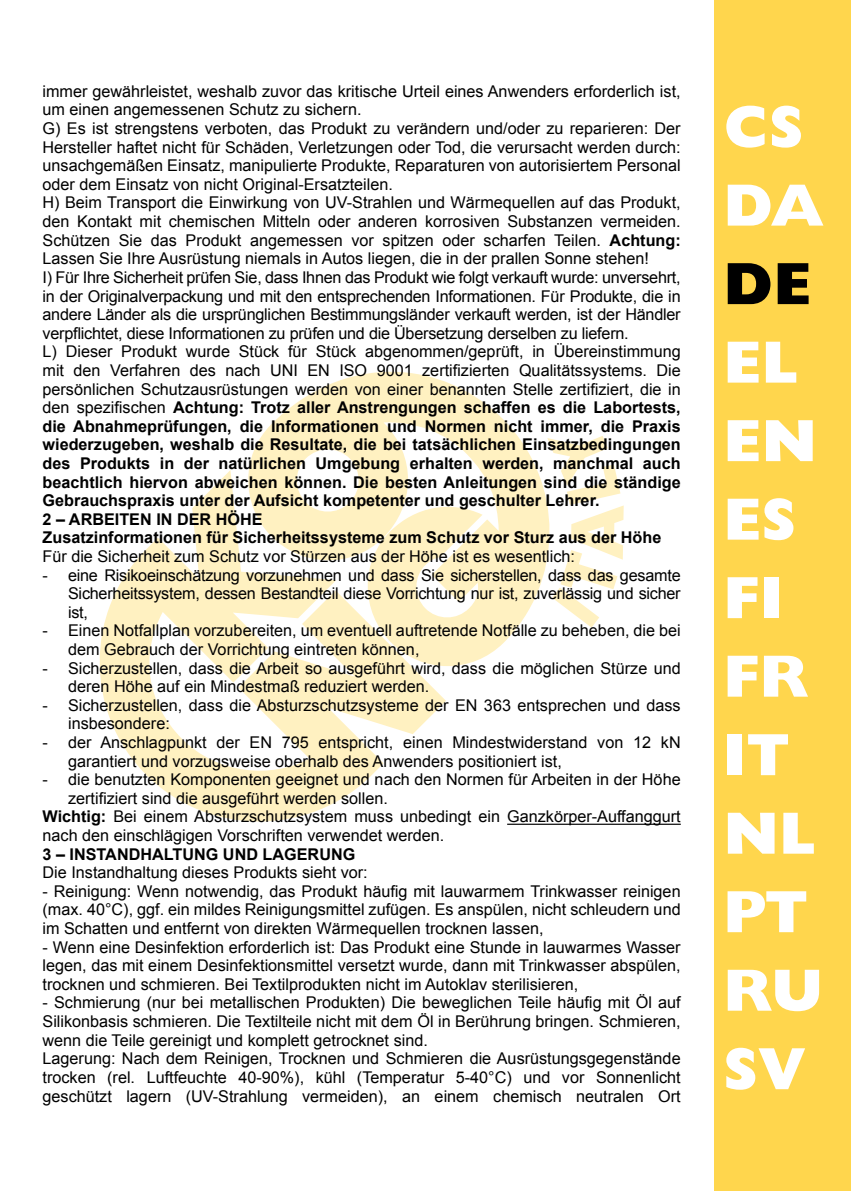
<style>
.page{position:relative;width:851px;height:1191px;background:#fff}
.page>*{position:absolute;margin:0;border:0;box-sizing:border-box;transform-origin:0 0}
.t1{font:800 60px/78.6px "Gill Sans";color:#fff}
.t2{font:800 60px "Gill Sans";color:#000}
.t3{font:16.2px/18.6px "Arial";color:#000}
.t4{font:700 16.2px "Arial";color:#000}
.s1{font-weight:700}
</style>
<div class="page">
<svg style="left:99px;top:371px;width:524px;height:451px"></svg>
<hr style="left:507px;top:823px;width:173px;height:2px;background:#000">
<div style="left:714px;top:0;width:136px;height:1191px;background:#ffd64d"></div>
<p class="t3" style="left:43px;top:82px;width:639px">immer gewährleistet, weshalb zuvor das kritische Urteil eines Anwenders erforderlich ist, um einen angemessenen Schutz zu sichern.<br>G) Es ist strengstens verboten, das Produkt zu verändern und/oder zu reparieren: Der Hersteller haftet nicht für Schäden, Verletzungen oder Tod, die verursacht werden durch: unsachgemäßen Einsatz, manipulierte Produkte, Reparaturen von autorisiertem Personal oder dem Einsatz von nicht Original-Ersatzteilen.<br>H) Beim Transport die Einwirkung von UV-Strahlen und Wärmequellen auf das Produkt, den Kontakt mit chemischen Mitteln oder anderen korrosiven Substanzen vermeiden.<br>Schützen Sie das Produkt angemessen vor spitzen oder scharfen Teilen. <span class="s1">Achtung:<br></span>Lassen Sie Ihre Ausrüstung niemals in Autos liegen, die in der prallen Sonne stehen!<br>I) Für Ihre Sicherheit prüfen Sie, dass Ihnen das Produkt wie folgt verkauft wurde: unversehrt, in der Originalverpackung und mit den entsprechenden Informationen. Für Produkte, die in andere Länder als die ursprünglichen Bestimmungsländer verkauft werden, ist der Händler verpflichtet, diese Informationen zu prüfen und die Übersetzung derselben zu liefern.<br>L) Dieser Produkt wurde Stück für Stück abgenommen/geprüft, in Übereinstimmung mit den Verfahren des nach UNI EN ISO 9001 zertifizierten Qualitätssystems. Die persönlichen Schutzausrüstungen werden von einer benannten Stelle zertifiziert, die in den spezifischen <span class="s1">Achtung: Trotz aller Anstrengungen schaffen es die Labortests, die Abnahmeprüfungen, die Informationen und Normen nicht immer, die Praxis wiederzugeben, weshalb die Resultate, die bei tatsächlichen Einsatzbedingungen des Produkts in der natürlichen Umgebung erhalten werden, manchmal auch beachtlich hiervon abweichen können. Die besten Anleitungen sind die ständige Gebrauchspraxis unter der Aufsicht kompetenter und geschulter Lehrer.<br>2 – ARBEITEN IN DER HÖHE<br>Zusatzinformationen für Sicherheitssysteme zum Schutz vor Sturz aus der Höhe</span></p>
<p class="t3" style="left:43px;top:547px;width:534px">Für die Sicherheit zum Schutz vor Stürzen aus der Höhe ist es wesentlich:</p>
<p class="t3" style="left:68px;top:566px;width:614px;text-align:justify;text-indent:-26px">- eine Risikoeinschätzung vorzunehmen und dass Sie sicherstellen, dass das gesamte Sicherheitssystem, dessen Bestandteil diese Vorrichtung nur ist, zuverlässig und sicher ist,</p>
<p class="t3" style="left:68px;top:621px;width:614px;text-indent:-26px">- Einen Notfallplan vorzubereiten, um eventuell auftretende Notfälle zu beheben, die bei dem Gebrauch der Vorrichtung eintreten können,</p>
<p class="t3" style="left:68px;top:659px;width:614px;text-indent:-26px">- Sicherzustellen, dass die Arbeit so ausgeführt wird, dass die möglichen Stürze und deren Höhe auf ein Mindestmaß reduziert werden.</p>
<p class="t3" style="left:68px;top:696px;width:614px;text-indent:-26px">- Sicherzustellen, dass die Absturzschutzsysteme der EN 363 entsprechen und dass insbesondere:</p>
<p class="t3" style="left:68px;top:733px;width:614px;text-indent:-26px">- der Anschlagpunkt der EN 795 entspricht, einen Mindestwiderstand von 12 kN garantiert und vorzugsweise oberhalb des Anwenders positioniert ist,</p>
<p class="t3" style="left:43px;top:770px;width:639px">- die benutzten Komponenten geeignet und nach den Normen für Arbeiten in der Höhe</p>
<p class="t3" style="left:68px;top:789px;width:321px">zertifiziert sind die ausgeführt werden sollen.</p>
<p class="t3" style="left:43px;top:807px;width:639px"><span class="s1">Wichtig:</span> Bei einem Absturzschutzsystem muss unbedingt ein Ganzkörper-Auffanggurt</p>
<p class="t3" style="left:43px;top:826px;width:403px">nach den einschlägigen Vorschriften verwendet werden.</p>
<p class="t4" style="left:43px;top:843px;width:314px">3 – INSTANDHALTUNG UND LAGERUNG</p>
<p class="t3" style="left:43px;top:863px;width:327px">Die Instandhaltung dieses Produkts sieht vor:</p>
<p class="t3" style="left:43px;top:882px;width:639px;text-align:justify">- Reinigung: Wenn notwendig, das Produkt häufig mit lauwarmem Trinkwasser reinigen (max. 40°C), ggf. ein mildes Reinigungsmittel zufügen. Es anspülen, nicht schleudern und im Schatten und entfernt von direkten Wärmequellen trocknen lassen,</p>
<p class="t3" style="left:43px;top:938px;width:639px;text-align:justify">- Wenn eine Desinfektion erforderlich ist: Das Produkt eine Stunde in lauwarmes Wasser legen, das mit einem Desinfektionsmittel versetzt wurde, dann mit Trinkwasser abspülen, trocknen und schmieren. Bei Textilprodukten nicht im Autoklav sterilisieren,</p>
<p class="t3" style="left:43px;top:993px;width:639px">- Schmierung (nur bei metallischen Produkten) Die beweglichen Teile häufig mit Öl auf Silikonbasis schmieren. Die Textilteile nicht mit dem Öl in Berührung bringen. Schmieren, wenn die Teile gereinigt und komplett getrocknet sind.<br>Lagerung: Nach dem Reinigen, Trocknen und Schmieren die Ausrüstungsgegenstände trocken (rel. Luftfeuchte 40-90%), kühl (Temperatur 5-40°C) und vor Sonnenlicht geschützt lagern (UV-Strahlung vermeiden), an einem chemisch neutralen Ort</p>
<h1 class="t1" style="left:723px;top:88px;width:102px">CS<br>DA</h1>
<h1 class="t2" style="left:723px;top:249px;width:90px">DE</h1>
<h1 class="t1" style="left:723px;top:323px;width:100px">EL<br>EN<br>ES<br>FI<br>FR<br>IT<br>NL<br>PT<br>RU<br>SV</h1>
</div>
